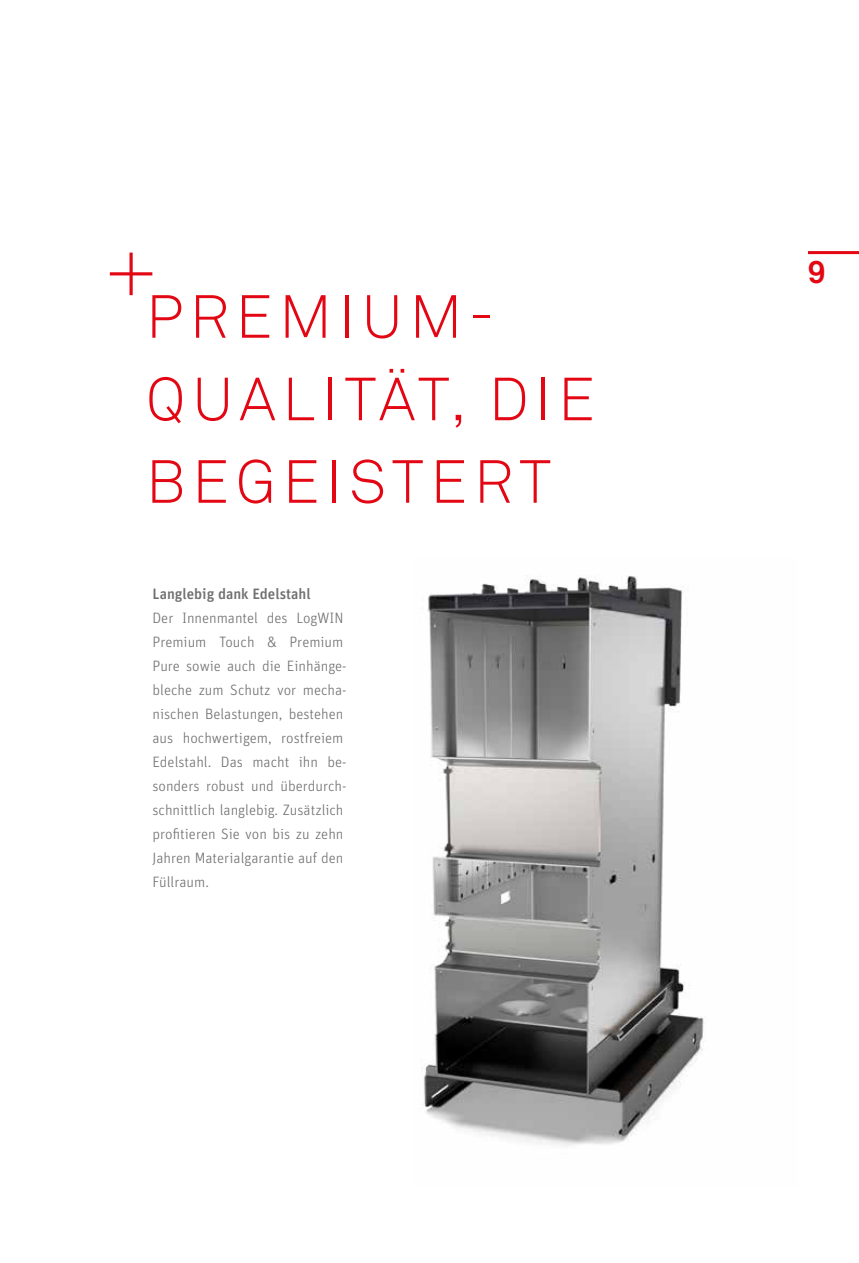
<style>
.page{position:relative;width:859px;height:1263px;background:#fff}
.page>*{position:absolute;margin:0;border:0;box-sizing:border-box;transform-origin:0 0}
.t1{font:300 60px/82.5px "Akkurat Pro";letter-spacing:.11em;color:#e30613}
.t2{font:700 31.5px "Akkurat Pro";color:#e30613}
.t3{font:300 15px/24px "Unit OT";color:#706f6f}
.t4{font:500 15px "Unit OT";color:#706f6f}
</style>
<div class="page">
<svg style="left:110px;top:253px;width:42px;height:42px"></svg>
<img style="left:422px;top:575px;width:282px;height:571px">
<hr style="left:808px;top:251px;width:51px;height:3px;background:#e30613">
<h1 class="t1" style="left:146px;top:275px;width:450px">PREMIUM-<br>QUALITÄT, DIE<br>BEGEISTERT</h1>
<p class="t4" style="left:153px;top:584px;width:159px">Langlebig dank Edelstahl</p>
<p class="t3" style="left:152px;top:605px;width:196px">Der Innenmantel des LogWIN<br>Premium Touch &amp; Premium<br>Pure sowie auch die Einhänge&shy;bleche zum Schutz vor mecha&shy;nischen Belastungen, bestehen aus hochwertigem, rostfreiem<br>Edelstahl. Das macht ihn be&shy;sonders robust und überdurch&shy;schnittlich langlebig. Zusätzlich profitieren Sie von bis zu zehn<br>Jahren Materialgarantie auf den<br>Füllraum.</p>
<h2 class="t2" style="left:808px;top:253px;width:19px">9</h2>
</div>
